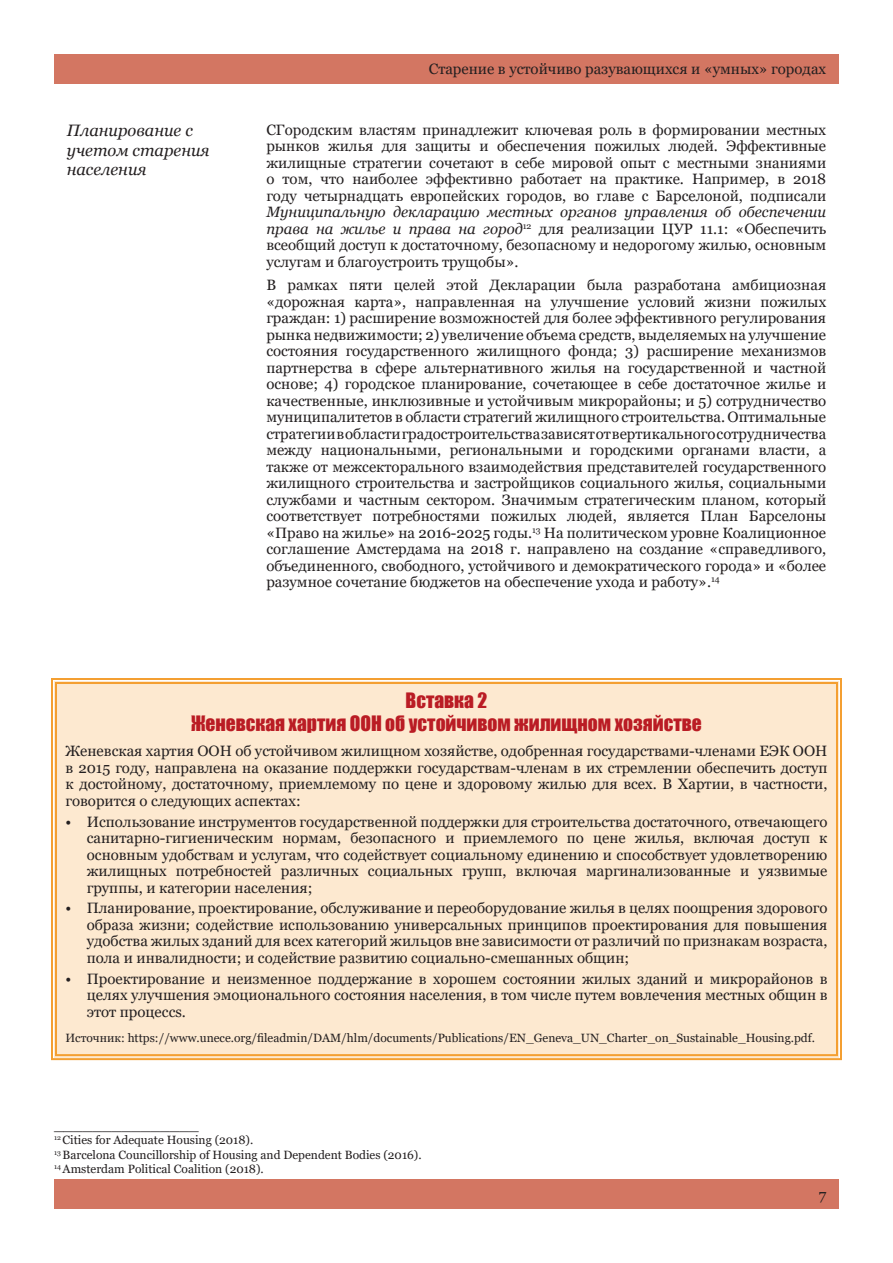
<style>
.page{position:relative;width:893px;height:1263px;background:#fff}
.page>*{position:absolute;margin:0;border:0;box-sizing:border-box;transform-origin:0 0}
.Red_title{font:19.5px "Impact";color:#ba1c24}
.Red_title-2{font:italic 16.5px/19.8px "Georgia";color:#231f20}
.Georgia_10_regular{font:15px/16.5px "Georgia";color:#231f20;text-align:justify}
.Georgia_10_regular-2{font:12px "Georgia";color:#231f20}
.s1{font-style:italic}
</style>
<div class="page">
<div style="left:54px;top:54px;width:785px;height:29px;background:#d37662"></div>
<div style="left:54px;top:1180px;width:785px;height:29px;background:#d37662"></div>
<div style="left:51px;top:678px;width:791px;height:383px;background:#fde9d0"></div>
<div style="left:55px;top:682px;width:783px;height:374px;border:2px solid #f49f31"></div>
<p class="Georgia_10_regular" style="left:429px;top:61px;width:399px">Старение в устойчиво разувающихся и «умных» городах</p>
<p class="Red_title-2" style="left:67px;top:120px;width:144px">Планирование с учетом старения населения</p>
<p class="Georgia_10_regular" style="left:266px;top:122px;width:561px">CГородским властям принадлежит ключевая роль в формировании местных рынков жилья для защиты и обеспечения пожилых людей. Эффективные жилищные стратегии сочетают в себе мировой опыт с местными знаниями о том, что наиболее эффективно работает на практике. Например, в 2018 году четырнадцать европейских городов, во главе с Барселоной, подписали <span class="s1">Муниципальную декларацию местных органов управления об обеспечении права на жилье и права на город</span><sup>12</sup> для реализации ЦУР 11.1: «Обеспечить всеобщий доступ к достаточному, безопасному и недорогому жилью, основным услугам и благоустроить трущобы».</p>
<p class="Georgia_10_regular" style="left:266px;top:277px;width:561px">В рамках пяти целей этой Декларации была разработана амбициозная «дорожная карта», направленная на улучшение условий жизни пожилых граждан: 1) расширение возможностей для более эффективного регулирования рынка недвижимости; 2) увеличение объема средств, выделяемых на улучшение состояния государственного жилищного фонда; 3) расширение механизмов партнерства в сфере альтернативного жилья на государственной и частной основе; 4) городское планирование, сочетающее в себе достаточное жилье и качественные, инклюзивные и устойчивым микрорайоны; и 5) сотрудничество муниципалитетов в области стратегий жилищного строительства. Оптимальные стратегии в области градостроительства зависят от вертикального сотрудничества между национальными, региональными и городскими органами власти, а также от межсекторального взаимодействия представителей государственного жилищного строительства и застройщиков социального жилья, социальными службами и частным сектором. Значимым стратегическим планом, который соответствует потребностями пожилых людей, является План Барселоны «Право на жилье» на 2016-2025 годы.<sup>13</sup> На политическом уровне Коалиционное соглашение Амстердама на 2018 г. направлено на создание «справедливого, объединенного, свободного, устойчивого и демократического города» и «более разумное сочетание бюджетов на обеспечение ухода и работу».<sup>14</sup></p>
<p class="Red_title" style="left:406px;top:685px;width:83px">Вставка 2</p>
<p class="Red_title" style="left:191px;top:708px;width:512px">Женевская хартия ООН об устойчивом жилищном хозяйстве</p>
<p class="Georgia_10_regular" style="left:66px;top:743px;width:763px">Женевская хартия ООН об устойчивом жилищном хозяйстве, одобренная государствами-членами ЕЭК ООН в 2015 году, направлена на оказание поддержки государствам-членам в их стремлении обеспечить доступ к достойному, достаточному, приемлемому по цене и здоровому жилью для всех. В Хартии, в частности, говорится о следующих аспектах:</p>
<p class="Georgia_10_regular" style="left:87px;top:813px;width:742px;text-indent:-21px">• Использование инструментов государственной поддержки для строительства достаточного, отвечающего санитарно-гигиеническим нормам, безопасного и приемлемого по цене жилья, включая доступ к основным удобствам и услугам, что содействует социальному единению и способствует удовлетворению жилищных потребностей различных социальных групп, включая маргинализованные и уязвимые группы, и категории населения;</p>
<p class="Georgia_10_regular" style="left:87px;top:900px;width:742px;text-indent:-21px">• Планирование, проектирование, обслуживание и переоборудование жилья в целях поощрения здорового образа жизни; содействие использованию универсальных принципов проектирования для повышения удобства жилых зданий для всех категорий жильцов вне зависимости от различий по признакам возраста, пола и инвалидности; и содействие развитию социально-смешанных общин;</p>
<p class="Georgia_10_regular" style="left:87px;top:970px;width:742px;text-indent:-21px">• Проектирование и неизменное поддержание в хорошем состоянии жилых зданий и микрорайонов в целях улучшения эмоционального состояния населения, в том числе путем вовлечения местных общин в этот процессs.</p>
<p class="Georgia_10_regular-2" style="left:66px;top:1030px;width:751px">Источник: https://www.unece.org/fileadmin/DAM/hlm/documents/Publications/EN_Geneva_UN_Charter_on_Sustainable_Housing.pdf.</p>
<p class="Georgia_10_regular" style="left:54px;top:1117px;width:146px">_______________</p>
<p class="Georgia_10_regular-2" style="left:54px;top:1133px;width:201px"><sup>12</sup> Cities for Adequate Housing (2018).</p>
<p class="Georgia_10_regular-2" style="left:54px;top:1147px;width:369px"><sup>13</sup> Barcelona Councillorship of Housing and Dependent Bodies (2016).</p>
<p class="Georgia_10_regular-2" style="left:54px;top:1162px;width:211px"><sup>14</sup> Amsterdam Political Coalition (2018).</p>
<p class="Georgia_10_regular" style="left:819px;top:1187px;width:9px">7</p>
</div>
